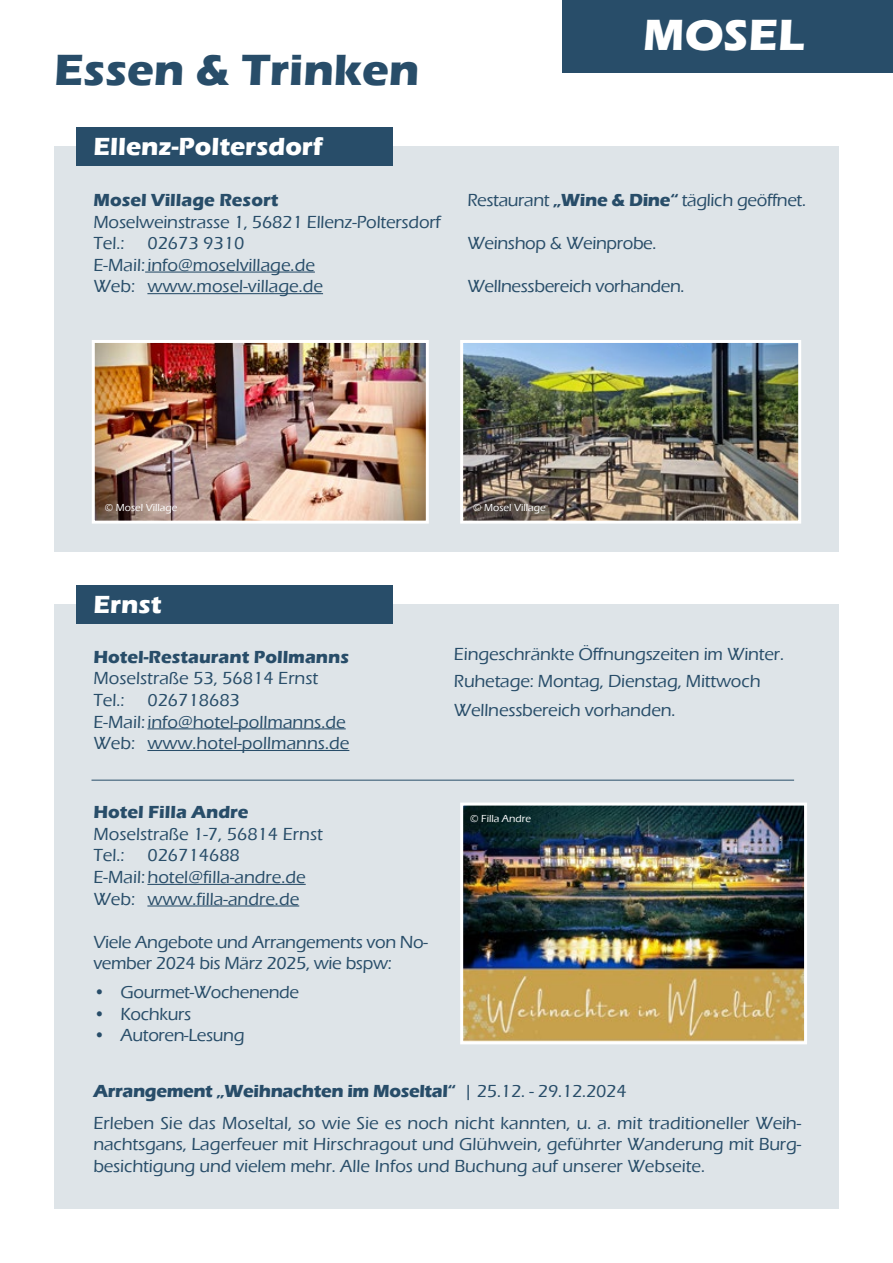
<style>
.page{position:relative;width:893px;height:1263px;background:#fff}
.page>*{position:absolute;margin:0;border:0;box-sizing:border-box;transform-origin:0 0}
.t1{font:700 45px "Eras ITC";color:#284d69}
.t2{font:700 45px "Eras ITC";color:#fff}
.t3{font:700 25.5px "Eras ITC";color:#fff}
.t4{font:500 18px/21.6px "Eras ITC";color:#284d69}
.t5{font:500 18px/21.6px "Eras ITC";letter-spacing:-.02em;color:#284d69}
.t6{font:700 18px "Eras ITC";color:#284d69}
.t7{font:500 10.5px "Eras ITC";color:#fff}
.s1{font-weight:700}
</style>
<div class="page">
<div style="left:563px;top:0;width:330px;height:72px;background:#284d69"></div>
<div style="left:54px;top:147px;width:785px;height:405px;background:#dee4e8"></div>
<div style="left:76px;top:128px;width:316px;height:38px;background:#284d69"></div>
<hr style="left:145px;top:272px;width:170px;height:1px;background:#284d69">
<hr style="left:147px;top:293px;width:176px;height:1px;background:#284d69">
<img style="left:96px;top:344px;width:329px;height:176px">
<div style="left:92px;top:340px;width:337px;height:184px;border:3px solid #fff"></div>
<img style="left:464px;top:344px;width:333px;height:176px">
<div style="left:460px;top:340px;width:341px;height:184px;border:3px solid #fff"></div>
<div style="left:54px;top:605px;width:785px;height:604px;background:#dee4e8"></div>
<div style="left:76px;top:585px;width:316px;height:39px;background:#284d69"></div>
<hr style="left:147px;top:728px;width:199px;height:1px;background:#284d69">
<hr style="left:147px;top:750px;width:202px;height:1px;background:#284d69">
<hr style="left:147px;top:884px;width:159px;height:1px;background:#284d69">
<hr style="left:147px;top:905px;width:152px;height:1px;background:#284d69">
<hr style="left:92px;top:780px;width:702px;height:1px;background:#284d69">
<img style="left:464px;top:806px;width:339px;height:234px">
<div style="left:460px;top:802px;width:347px;height:242px;border:3px solid #fff"></div>
<h1 class="t1" style="left:54px;top:44px;width:367px">Essen &amp; Trinken</h1>
<h2 class="t3" style="left:93px;top:132px;width:231px">Ellenz-Poltersdorf</h2>
<p class="t6" style="left:93px;top:190px;width:186px">Mosel Village Resort</p>
<p class="t4" style="left:93px;top:211px;width:349px">Moselweinstrasse 1, 56821 Ellenz-Poltersdorf<br>Tel.:</p>
<p class="t4" style="left:93px;top:233px;width:231px;text-indent:54px">02673 9310<br>E-Mail: info@moselvillage.de<br>Web: www.mosel-village.de</p>
<h1 class="t2" style="left:643px;top:9px;width:163px">MOSEL</h1>
<p class="t5" style="left:467px;top:189px;width:340px">Restaurant <span class="s1">„Wine &amp; Dine“</span> täglich geöffnet.</p>
<p class="t5" style="left:467px;top:233px;width:191px">Weinshop &amp; Weinprobe.</p>
<p class="t5" style="left:467px;top:276px;width:219px">Wellnessbereich vorhanden.</p>
<p class="t7" style="left:105px;top:501px;width:74px">© Mosel Village</p>
<p class="t7" style="left:473px;top:501px;width:74px">© Mosel Village</p>
<h2 class="t3" style="left:93px;top:590px;width:70px">Ernst</h2>
<p class="t6" style="left:93px;top:646px;width:257px">Hotel-Restaurant Pollmanns</p>
<p class="t4" style="left:93px;top:668px;width:226px">Moselstraße 53, 56814 Ernst<br>Tel.:</p>
<p class="t4" style="left:93px;top:689px;width:257px;text-indent:54px">026718683<br>E-Mail: info@hotel-pollmanns.de<br>Web: www.hotel-pollmanns.de</p>
<p class="t6" style="left:93px;top:802px;width:157px">Hotel Filla Andre</p>
<p class="t4" style="left:93px;top:823px;width:231px">Moselstraße 1-7, 56814 Ernst<br>Tel.:</p>
<p class="t4" style="left:93px;top:845px;width:214px;text-indent:54px">026714688<br>E-Mail:hotel@filla-andre.de<br>Web: www.filla-andre.de</p>
<p class="t5" style="left:93px;top:931px;width:336px">Viele Angebote und Arrangements von No&shy;vember 2024 bis März 2025, wie bspw:</p>
<p class="t5" style="left:93px;top:981px;width:207px">• Gourmet-Wochenende</p>
<p class="t5" style="left:93px;top:1003px;width:99px">• Kochkurs</p>
<p class="t5" style="left:93px;top:1024px;width:153px">• Autoren-Lesung</p>
<p class="t4" style="left:454px;top:641px;width:332px;line-height:27.8px">Eingeschränkte Öffnungszeiten im Winter.<br>Ruhetage: Montag, Dienstag, Mittwoch<br>Wellnessbereich vorhanden.</p>
<p class="t7" style="left:470px;top:813px;width:62px">© Filla Andre</p>
<p class="t4" style="left:93px;top:1075px;width:709px;line-height:31.5px"><span class="s1">Arrangement „Weihnachten im Moseltal“</span> | 25.12. - 29.12.2024<br>Erleben Sie das Moseltal, so wie Sie es noch nicht kannten, u. a. mit traditioneller Weih-</p>
<p class="t4" style="left:93px;top:1133px;width:709px">nachtsgans, Lagerfeuer mit Hirschragout und Glühwein, geführter Wanderung mit Burg&shy;besichtigung und vielem mehr. Alle Infos und Buchung auf unserer Webseite.</p>
</div>
